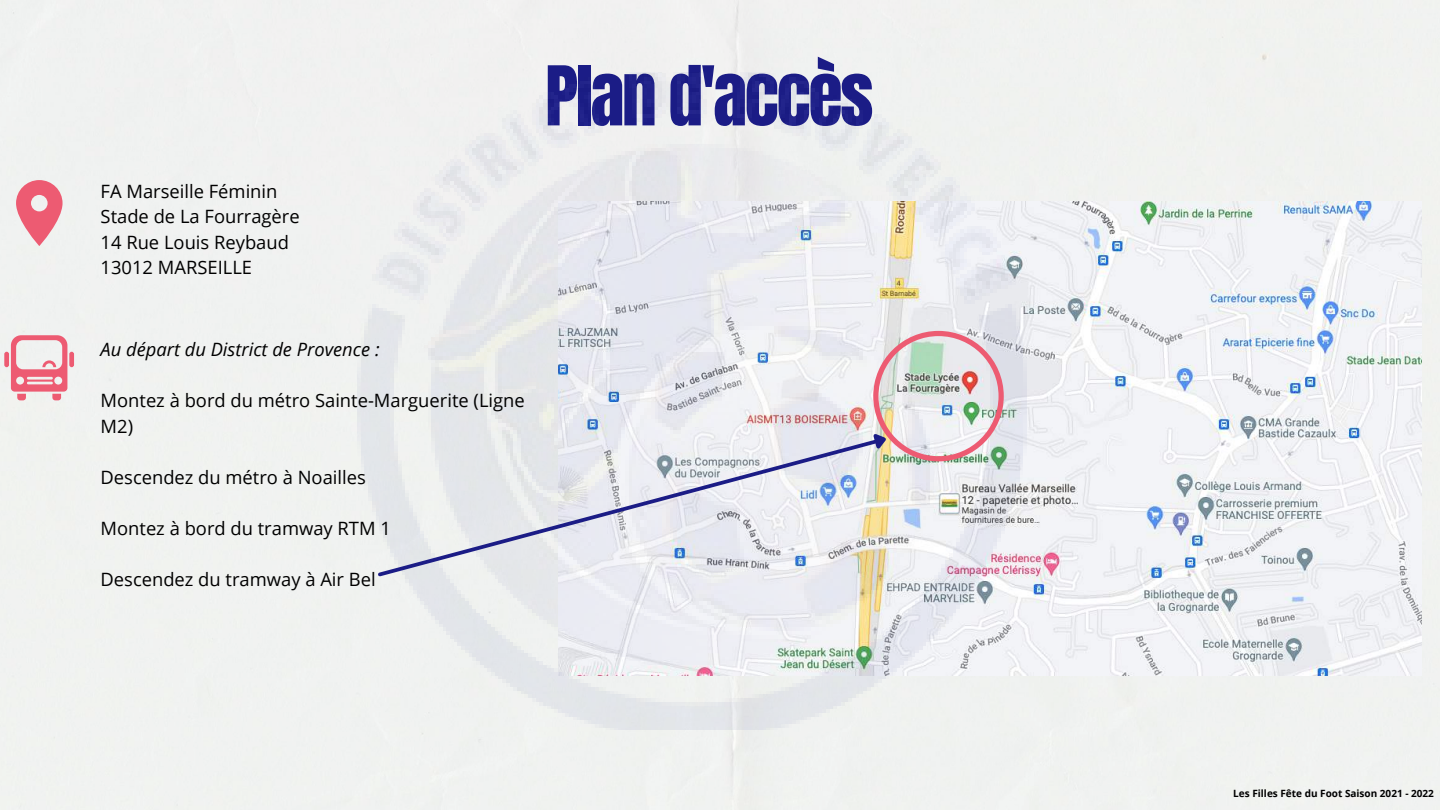
<style>
.page{position:relative;width:1440px;height:810px;background:#f0f2f0}
.page>*{position:absolute;margin:0;border:0;box-sizing:border-box;transform-origin:0 0}
.t1{font:70px "Anton";letter-spacing:-.035em;color:#1b1c86}
.t2{font:18.4px/25.5px "Open Sans";color:#000}
.t3{font:italic 18.4px "Open Sans";color:#000}
.t4{font:700 10px "Open Sans";color:#000}
</style>
<div class="page">
<svg style="left:16px;top:180px;width:47px;height:66px"></svg>
<svg style="left:11px;top:335px;width:56px;height:65px"></svg>
<div style="left:4px;top:352px;width:5px;height:15px;background:#ed5b72;border-radius:2px"></div>
<div style="left:69px;top:352px;width:5px;height:15px;background:#ed5b72;border-radius:2px"></div>
<img style="left:1027px;top:202px;width:395px;height:474px">
<img style="left:357px;top:72px;width:670px;height:657px">
<svg style="left:375px;top:437px;width:505px;height:142px"></svg>
<img style="left:869px;top:331px;width:135px;height:130px">
<p class="t2" style="left:101px;top:178px;width:201px">FA Marseille Féminin<br>Stade de La Fourragère<br>14 Rue Louis Reybaud<br>13012 MARSEILLE</p>
<h1 class="t1" style="left:545px;top:46px;width:330px">Plan d'accès</h1>
<p class="t3" style="left:101px;top:337px;width:281px">Au départ du District de Provence :</p>
<p class="t2" style="left:101px;top:387px;width:426px">Montez à bord du métro Sainte-Marguerite (Ligne<br>M2)</p>
<p class="t2" style="left:101px;top:464px;width:267px">Descendez du métro à Noailles</p>
<p class="t2" style="left:101px;top:515px;width:292px">Montez à bord du tramway RTM 1</p>
<p class="t2" style="left:101px;top:566px;width:277px">Descendez du tramway à Air Bel</p>
<p class="t4" style="left:1233px;top:786px;width:202px">Les Filles Fête du Foot Saison 2021 - 2022</p>
</div>
